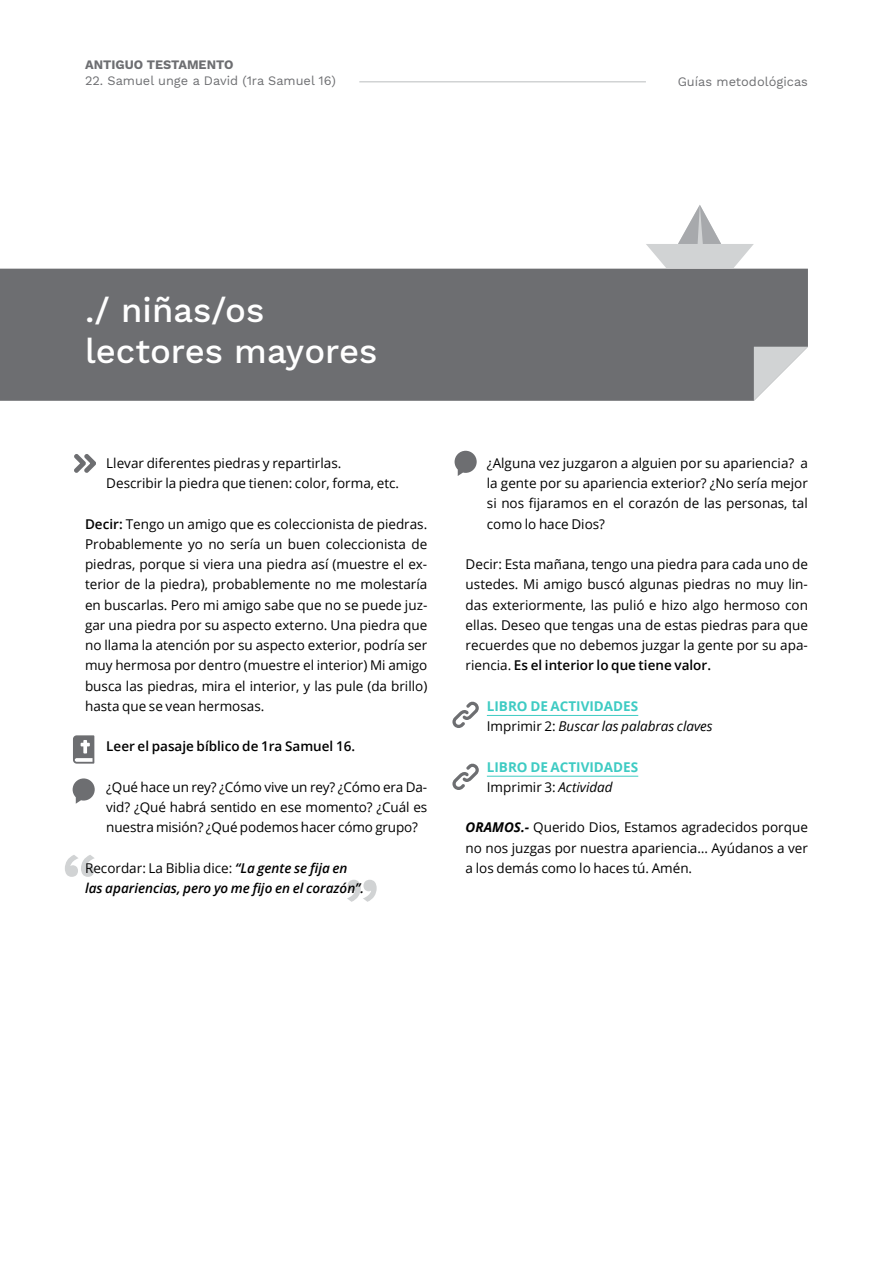
<style>
.page{position:relative;width:893px;height:1263px;background:#fff}
.page>*{position:absolute;margin:0;border:0;box-sizing:border-box;transform-origin:0 0}
.t1{font:500 34.5px/41.4px "Work Sans";color:#fff}
.t2{font:13.5px/20.2px "Open Sans";color:#000;text-align:justify}
.t3{font:italic 600 13.5px/20.2px "Open Sans";color:#000}
.t4{font:italic 13.5px/20.2px "Open Sans";color:#000}
.t5{font:700 13.5px/20.2px "Open Sans";color:#3ecbc3}
.t6{font:600 13.5px "Open Sans";color:#000}
.t7{font:12.75px "Work Sans";color:#6d6e71}
.t8{font:700 12.75px "Work Sans";color:#6d6e71}
.s1{font-weight:600}
.s2{font-weight:400;font-style:normal}
.s3{font-weight:700;font-style:normal;color:#3ecbc3}
.s4{font-style:normal}
.s5{font-weight:400;color:#000}
.s6{font-weight:400;font-style:italic;color:#000}
.s7{font-weight:700;font-style:italic}
</style>
<div class="page">
<svg style="left:65px;top:855px;width:30px;height:22px"></svg>
<svg style="left:347px;top:880px;width:30px;height:22px"></svg>
<div style="left:0;top:269px;width:808px;height:132px;background:#6d6e71"></div>
<svg style="left:754px;top:347px;width:54px;height:54px"></svg>
<hr style="left:487px;top:715px;width:151px;height:1px;background:#3ecbc3">
<hr style="left:487px;top:776px;width:151px;height:1px;background:#3ecbc3">
<svg style="left:73px;top:778px;width:22px;height:26px"></svg>
<svg style="left:455px;top:451px;width:22px;height:25px"></svg>
<svg style="left:73px;top:735px;width:21px;height:29px"></svg>
<svg style="left:452px;top:701px;width:27px;height:27px"></svg>
<svg style="left:452px;top:763px;width:27px;height:27px"></svg>
<svg style="left:74px;top:454px;width:22px;height:19px"></svg>
<svg style="left:646px;top:205px;width:108px;height:63px"></svg>
<hr style="left:359px;top:81px;width:287px;height:2px;background:#d1d3d4">
<p class="t8" style="left:85px;top:58px;width:150px">ANTIGUO TESTAMENTO</p>
<p class="t7" style="left:85px;top:73px;width:252px">22. Samuel unge a David (1ra Samuel 16)</p>
<p class="t7" style="left:678px;top:74px;width:132px">Guías metodológicas</p>
<h1 class="t1" style="left:85px;top:291px;width:294px">./ niñas/os lectores mayores</h1>
<p class="t2" style="left:106px;top:452px;width:294px">Llevar diferentes piedras y repartirlas.<br>Describir la piedra que tienen: color, forma, etc.</p>
<p class="t2" style="left:85px;top:513px;width:344px"><span class="s1">Decir:</span> Tengo un amigo que es coleccionista de piedras.<br>Probablemente yo no sería un buen coleccionista de piedras, porque si viera una piedra así (muestre el ex&shy;terior de la piedra), probablemente no me molestaría en buscarlas. Pero mi amigo sabe que no se puede juz&shy;gar una piedra por su aspecto externo. Una piedra que no llama la atención por su aspecto exterior, podría ser muy hermosa por dentro (muestre el interior) Mi amigo busca las piedras, mira el interior, y las pule (da brillo) hasta que se vean hermosas.</p>
<p class="t6" style="left:106px;top:737px;width:250px">Leer el pasaje bíblico de 1ra Samuel 16.</p>
<p class="t2" style="left:106px;top:776px;width:323px">¿Qué hace un rey? ¿Cómo vive un rey? ¿Cómo era Da&shy;vid? ¿Qué habrá sentido en ese momento? ¿Cuál es nuestra misión? ¿Qué podemos hacer cómo grupo?</p>
<p class="t3" style="left:85px;top:858px;width:281px"><span class="s2">Recordar: La Biblia dice:</span> “La gente se fija en las apariencias, pero yo me fijo en el corazón”.</p>
<p class="t2" style="left:487px;top:452px;width:323px">¿Alguna vez juzgaron a alguien por su apariencia? a la gente por su apariencia exterior? ¿No sería mejor si nos fijaramos en el corazón de las personas, tal como lo hace Dios?</p>
<p class="t2" style="left:466px;top:554px;width:344px">Decir: Esta mañana, tengo una piedra para cada uno de ustedes. Mi amigo buscó algunas piedras no muy lin&shy;das exteriormente, las pulió e hizo algo hermoso con ellas. Deseo que tengas una de estas piedras para que recuerdes que no debemos juzgar la gente por su apa&shy;riencia. <span class="s1">Es el interior lo que tiene valor.</span></p>
<p class="t4" style="left:487px;top:695px;width:227px"><span class="s3">LIBRO DE ACTIVIDADES<br></span><span class="s4">Imprimir 2:</span> Buscar las palabras claves</p>
<p class="t5" style="left:487px;top:756px;width:153px">LIBRO DE ACTIVIDADES<br><span class="s5">Imprimir 3:</span> <span class="s6">Actividad</span></p>
<p class="t2" style="left:466px;top:817px;width:344px"><span class="s7">ORAMOS.-</span> Querido Dios, Estamos agradecidos porque no nos juzgas por nuestra apariencia… Ayúdanos a ver a los demás como lo haces tú. Amén.</p>
</div>
